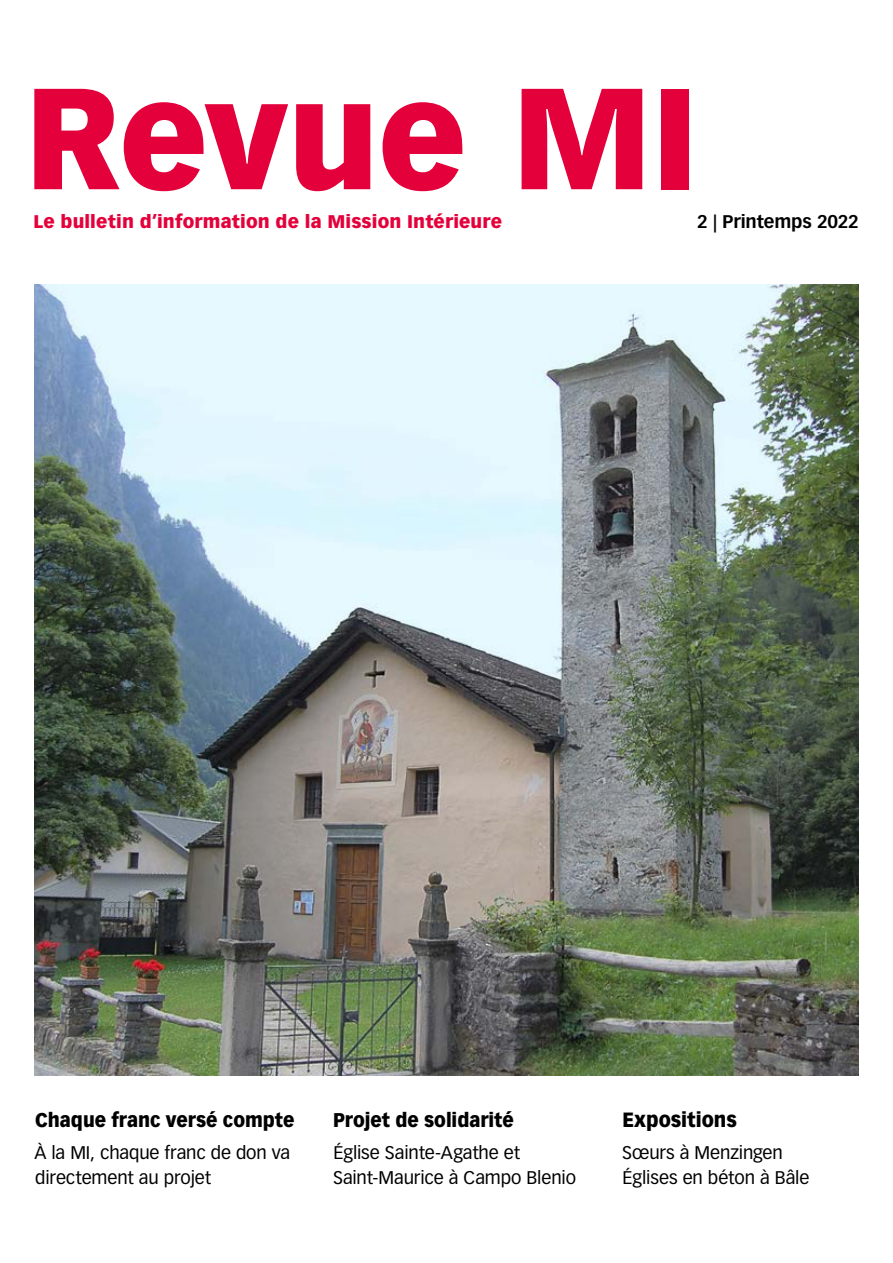
<style>
.page{position:relative;width:893px;height:1263px;background:#fff}
.page>*{position:absolute;margin:0;border:0;box-sizing:border-box;transform-origin:0 0}
.t1{font:900 141px "Vectora LT Pro";letter-spacing:-.01em;color:#e4003b}
.t2{font:900 20.25px "Vectora LT Pro";color:#000;scale:.93 1}
.t3{font:900 19.5px "Vectora LT Pro";color:#000;scale:.93 1}
.t4{font:18px/25.5px "Vectora LT Pro";letter-spacing:-.005em;color:#000}
.t5{font:900 18px "Vectora LT Pro";letter-spacing:.01em;color:#e4003b}
.t6{font:700 18px "Vectora LT Pro";letter-spacing:-.01em;color:#000}
</style>
<div class="page">
<img style="left:34px;top:285px;width:825px;height:791px">
<h1 class="t1" style="left:25px;top:51px;width:675px">Revue MI</h1>
<p class="t5" style="left:34px;top:210px;width:470px">Le bulletin d’information de la Mission Intérieure</p>
<p class="t6" style="left:697px;top:210px;width:163px">2 | Printemps 2022</p>
<p class="t3" style="left:35px;top:1108px;width:280px">Chaque franc versé compte</p>
<p class="t4" style="left:34px;top:1140px;width:257px">À la MI, chaque franc de don va directement au projet</p>
<p class="t3" style="left:333px;top:1108px;width:196px">Projet de solidarité</p>
<p class="t4" style="left:333px;top:1140px;width:245px">Église Sainte-Agathe et<br>Saint-Maurice à Campo Blenio</p>
<p class="t2" style="left:622px;top:1107px;width:125px">Expositions</p>
<p class="t4" style="left:622px;top:1140px;width:189px">Sœurs à Menzingen<br>Églises en béton à Bâle</p>
</div>
